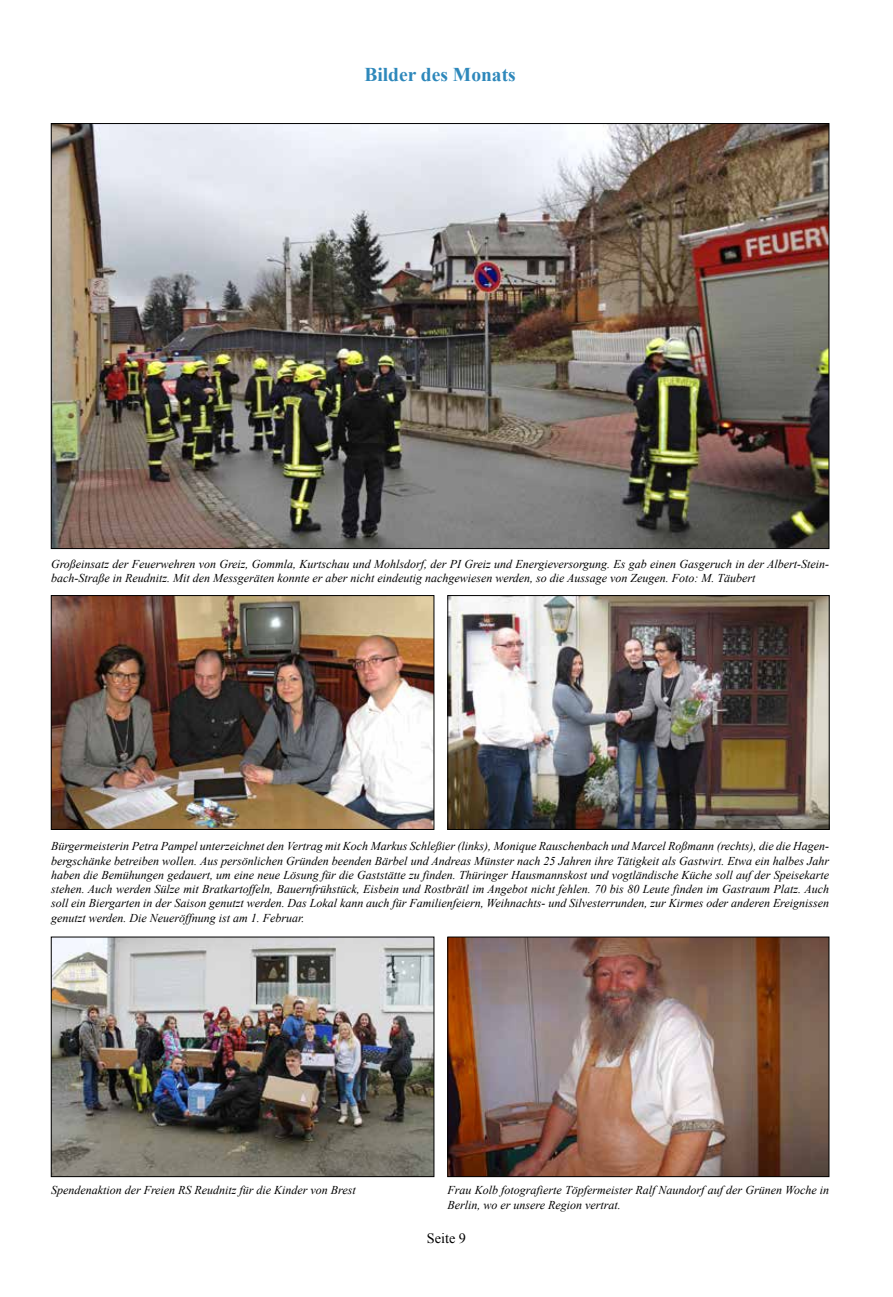
<style>
.page{position:relative;width:893px;height:1297px;background:#fff}
.page>*{position:absolute;margin:0;border:0;box-sizing:border-box;transform-origin:0 0}
.t1{font:700 19.5px "Times New Roman";color:#2e88bb}
.t2{font:14.25px "Times New Roman";color:#000}
.t3{font:italic 12px/14.2px "Times New Roman";color:#000}
</style>
<div class="page">
<img style="left:450px;top:939px;width:377px;height:236px">
<div style="left:448px;top:937px;width:381px;height:240px;border:1px solid #000"></div>
<img style="left:53px;top:597px;width:379px;height:231px">
<div style="left:51px;top:595px;width:383px;height:235px;border:1px solid #000"></div>
<img style="left:53px;top:939px;width:379px;height:236px">
<div style="left:51px;top:937px;width:383px;height:240px;border:1px solid #000"></div>
<img style="left:53px;top:125px;width:774px;height:422px">
<img style="left:450px;top:597px;width:377px;height:231px">
<div style="left:448px;top:595px;width:381px;height:235px;border:1px solid #000"></div>
<h1 class="t1" style="left:364px;top:63px;width:153px">Bilder des Monats</h1>
<p class="t3" style="left:51px;top:556px;width:780px">Großeinsatz der Feuerwehren von Greiz, Gommla, Kurtschau und Mohlsdorf, der PI Greiz und Energieversorgung. Es gab einen Gasgeruch in der Albert-Stein&shy;bach-Straße in Reudnitz. Mit den Messgeräten konnte er aber nicht eindeutig nachgewiesen werden, so die Aussage von Zeugen. Foto: M. Täubert</p>
<p class="t3" style="left:51px;top:839px;width:780px;text-align:justify">Bürgermeisterin Petra Pampel unterzeichnet den Vertrag mit Koch Markus Schleßier (links), Monique Rauschenbach und Marcel Roßmann (rechts), die die Hagen&shy;bergschänke betreiben wollen. Aus persönlichen Gründen beenden Bärbel und Andreas Münster nach 25 Jahren ihre Tätigkeit als Gastwirt. Etwa ein halbes Jahr haben die Bemühungen gedauert, um eine neue Lösung für die Gaststätte zu finden. Thüringer Hausmannskost und vogtländische Küche soll auf der Speisekarte stehen. Auch werden Sülze mit Bratkartoffeln, Bauernfrühstück, Eisbein und Rostbrätl im Angebot nicht fehlen. 70 bis 80 Leute finden im Gastraum Platz. Auch soll ein Biergarten in der Saison genutzt werden. Das Lokal kann auch für Familienfeiern, Weihnachts- und Silvesterrunden, zur Kirmes oder anderen Ereignissen genutzt werden. Die Neueröffnung ist am 1. Februar.</p>
<p class="t3" style="left:51px;top:1183px;width:306px">Spendenaktion der Freien RS Reudnitz für die Kinder von Brest</p>
<p class="t3" style="left:448px;top:1183px;width:383px">Frau Kolb fotografierte Töpfermeister Ralf Naundorf auf der Grünen Woche in<br>Berlin, wo er unsere Region vertrat.</p>
<p class="t2" style="left:427px;top:1230px;width:41px">Seite 9</p>
</div>
